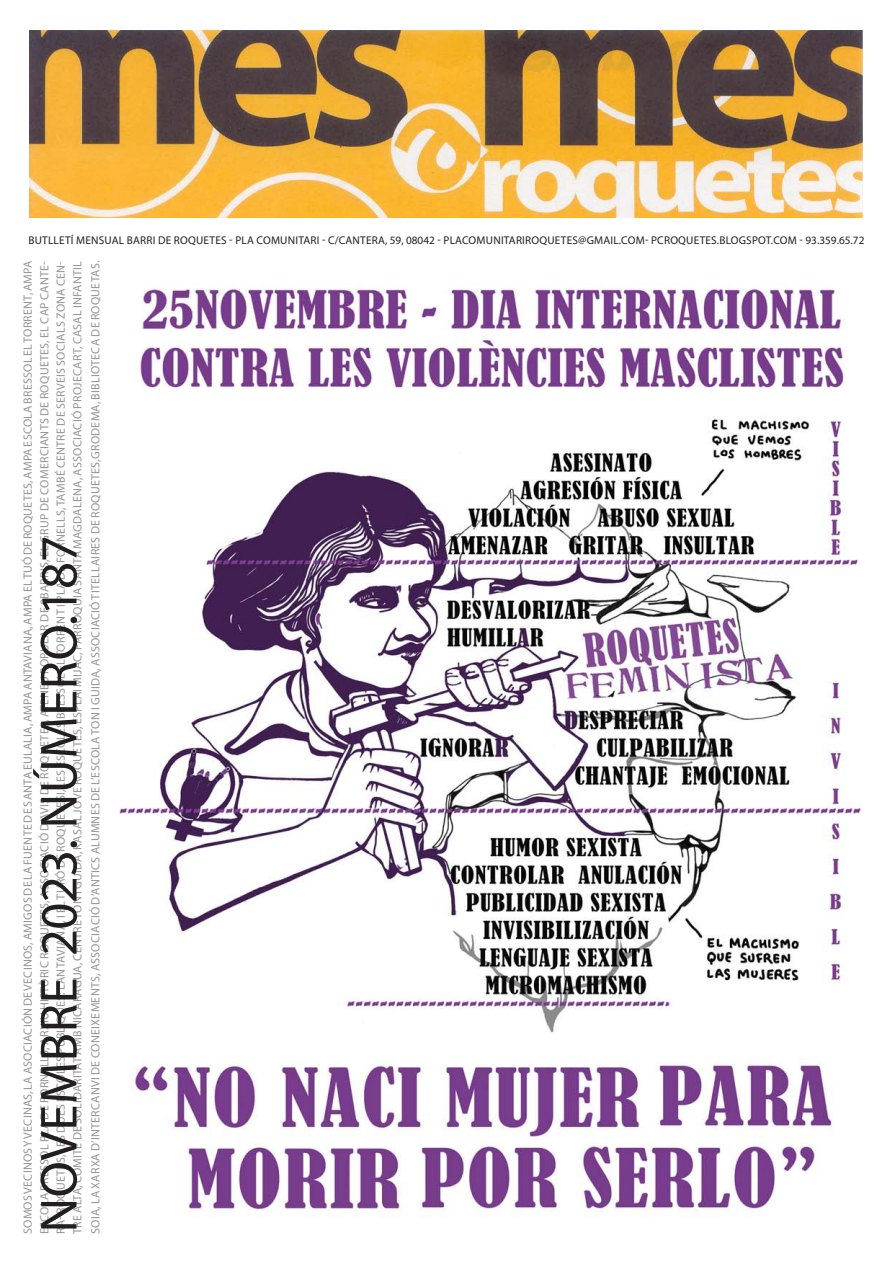
<style>
.page{position:relative;width:893px;height:1263px;background:#fff}
.page>*{position:absolute;margin:0;border:0;box-sizing:border-box;transform-origin:0 0}
.t1{font:52.5px "Myriad Pro";letter-spacing:.01em;color:#231f20}
.t2{font:12px/16.5px "Myriad Pro";letter-spacing:.02em;color:#939598;text-align:justify}
.t3{font:11.25px "Myriad Pro";letter-spacing:.02em;color:#231f20}
</style>
<div class="page">
<img style="left:30px;top:30px;width:833px;height:188px">
<img style="left:119px;top:283px;width:744px;height:934px">
<p class="t3" style="left:28px;top:236px;width:837px">BUTLLETÍ MENSUAL BARRI DE ROQUETES - PLA COMUNITARI - C/CANTERA, 59, 08042 - PLACOMUNITARIROQUETES@GMAIL.COM- PCROQUETES.BLOGSPOT.COM - 93.359.65.72</p>
<p class="t2" style="left:20px;top:1234px;width:975px;rotate:-90deg">SOMOS VECINOS Y VECINAS, LA ASOCIACIÓN DE VECINOS, AMIGOS DE LA FUENTE DE SANTA EULALIA, AMPA ANTAVIANA, AMPA EL TUÓ DE ROQUETES, AMPA ESCOLA BRESSOL EL TORRENT, AMPA ESCOLA BRESSOL PLA DE FORNELLS, ARXIU HISTÒRIC ROQUETES, ASSOCIACIÓ D’AVIS DE ROQUETES, ATENEU POPULAR DE 9BARRIS, EL GRUP DE COMERCIANTS DE ROQUETES, EL CAP CANTE-RA- ROQUETES, LES DUES ESCOLES PÚBLIQUES: L’ANTAVIANA, I EL TURÓ DE ROQUETESI, LES ESCOLES BRESSOL EL TORRENT I PLA DE FORNELLS, TAMBÉ CENTRE DE SERVEIS SOCIALS ZONA CEN-TRE ALTA, COMITÉ DE SOLIDARITAT AMB NICARAGUA, CENTRE TON I GUIDA, KASAL JOVE ROQUETES, ESPLAI MIJAC, PARROQUIA SANTA MAGDALENA, ASSOCIACIÓ PROJECART, CASAL INFANTIL</p>
<p class="t2" style="left:88px;top:1234px;width:975px;rotate:-90deg">SOIA, LA XARXA D’INTERCANVI DE CONEIXEMENTS, ASSOCIACIÓ D’ANTICS ALUMNES DE L’ESCOLA TON I GUIDA, ASSOCIACIÓ TITELLAIRES DE ROQUETES,GRODEMA, BIBLIOTECA DE ROQUETAS.</p>
<h1 class="t1" style="left:39px;top:1233px;width:698px;rotate:-90deg">NOVEMBRE 2023. NÚMERO.187</h1>
</div>
